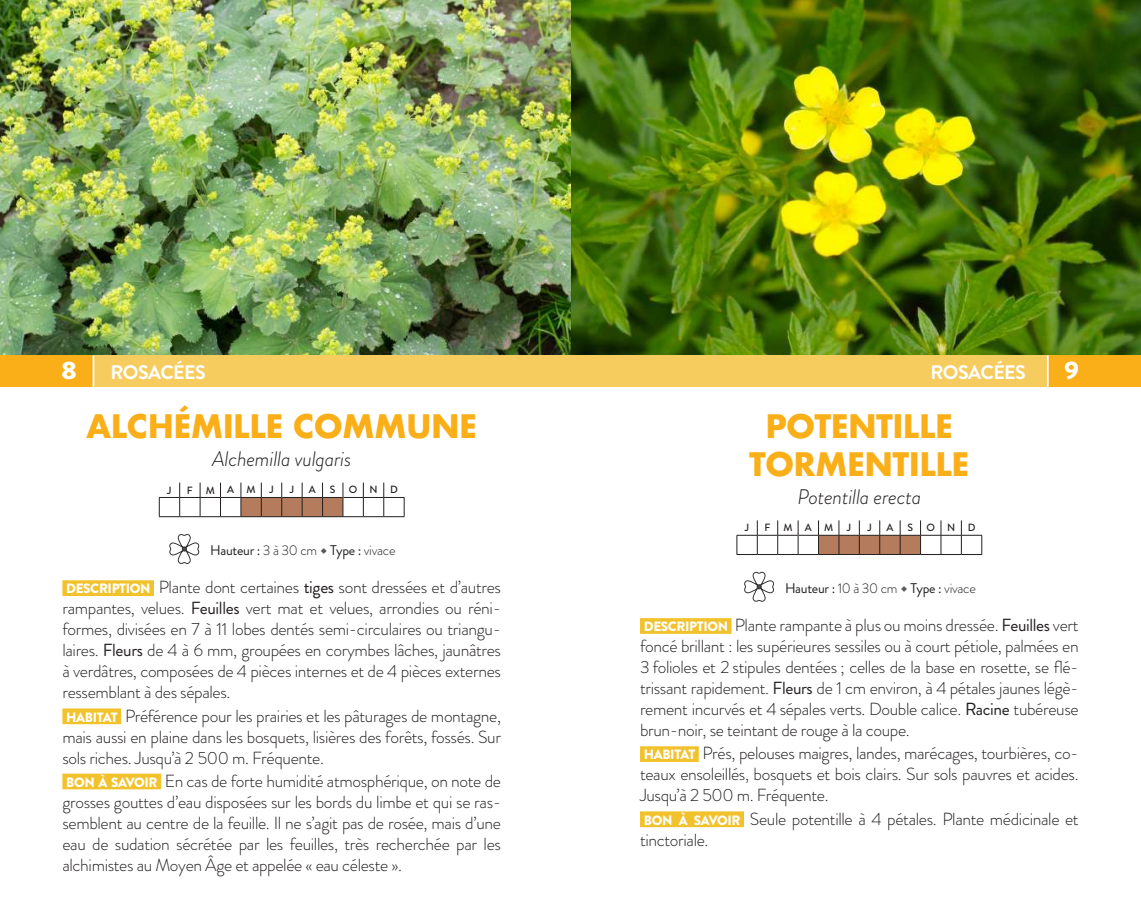
<style>
.page{position:relative;width:1141px;height:918px;background:#fff}
.page>*{position:absolute;margin:0;border:0;box-sizing:border-box;transform-origin:0 0}
.t1{font:700 31.5px/37.8px "Futura";letter-spacing:-.02em;color:#faaf18;text-align:center}
.t2{font:900 25.2px "Brandon Grotesque";color:#fff;scale:1.11 1}
.t3{font:italic 300 21px "Brandon Grotesque";letter-spacing:-.01em;color:#231f20}
.t4{font:700 19.6px "Brandon Grotesque";letter-spacing:-.03em;color:#fff}
.t5{font:300 17.5px/21px "Brandon Grotesque";letter-spacing:-.02em;color:#231f20;text-align:justify}
.t6{font:14px "Brandon Grotesque";letter-spacing:-.02em;color:#231f20}
.t7{font:500 10.5px "Brandon Grotesque";letter-spacing:1.18em;color:#231f20}
.s1{font-weight:300}
.s2{font-weight:900;font-size:13.47px;color:#fff}
.s3{font-weight:400}
</style>
<div class="page">
<div style="left:62px;top:580px;width:92px;height:16px;background:#f2c22d"></div>
<div style="left:62px;top:708px;width:59px;height:16px;background:#f2c22d"></div>
<div style="left:62px;top:773px;width:99px;height:16px;background:#f2c22d"></div>
<svg style="left:159px;top:482px;width:246px;height:35px"></svg>
<svg style="left:169px;top:534px;width:30px;height:30px"></svg>
<img style="left:570px;top:0;width:571px;height:355px">
<div style="left:640px;top:618px;width:92px;height:16px;background:#f2c22d"></div>
<div style="left:640px;top:746px;width:59px;height:16px;background:#f2c22d"></div>
<div style="left:640px;top:811px;width:104px;height:16px;background:#f2c22d"></div>
<svg style="left:737px;top:520px;width:245px;height:35px"></svg>
<svg style="left:744px;top:572px;width:30px;height:29px"></svg>
<img style="left:0;top:0;width:570px;height:355px">
<div style="left:0;top:355px;width:570px;height:32px;background:#f6cc5f"></div>
<div style="left:0;top:355px;width:93px;height:32px;background:#faaf18"></div>
<hr style="left:93px;top:355px;width:1px;height:32px;background:#fff">
<div style="left:570px;top:355px;width:571px;height:32px;background:#f6cc5f"></div>
<div style="left:1048px;top:355px;width:93px;height:32px;background:#faaf18"></div>
<hr style="left:1047px;top:355px;width:2px;height:32px;background:#fff">
<h2 class="t2" style="left:61px;top:352px;width:16px">8</h2>
<p class="t4" style="left:110px;top:359px;width:97px">ROSACÉES</p>
<p class="t4" style="left:930px;top:359px;width:97px">ROSACÉES</p>
<h2 class="t2" style="left:1064px;top:352px;width:15px">9</h2>
<h1 class="t1" style="left:86px;top:407px;width:392px">ALCHÉMILLE COMMUNE</h1>
<p class="t3" style="left:212px;top:445px;width:141px">Alchemilla vulgaris</p>
<p class="t7" style="left:167px;top:483px;width:6px">J</p>
<p class="t7" style="left:187px;top:482px;width:70px">FMAM</p>
<p class="t7" style="left:269px;top:482px;width:6px">J</p>
<p class="t7" style="left:290px;top:482px;width:6px">J</p>
<p class="t7" style="left:309px;top:482px;width:8px">A</p>
<p class="t7" style="left:330px;top:482px;width:7px">S</p>
<p class="t7" style="left:349px;top:482px;width:50px">OND</p>
<p class="t6" style="left:210px;top:541px;width:187px">Hauteur : <span class="s1">3 à 30 cm</span> Type : <span class="s1">vivace</span></p>
<p class="t5" style="left:62px;top:577px;width:440px"><span class="s2">DESCRIPTION</span> Plante dont certaines <span class="s3">tiges</span> sont dressées et d’autres rampantes, velues. <span class="s3">Feuilles</span> vert mat et velues, arrondies ou réni&shy;formes, divisées en 7 à 11 lobes dentés semi-circulaires ou triangu&shy;laires. <span class="s3">Fleurs</span> de 4 à 6 mm, groupées en corymbes lâches, jaunâtres à verdâtres, composées de 4 pièces internes et de 4 pièces externes ressemblant à des sépales.</p>
<p class="t5" style="left:62px;top:705px;width:440px"><span class="s2">HABITAT</span> Préférence pour les prairies et les pâturages de montagne, mais aussi en plaine dans les bosquets, lisières des forêts, fossés. Sur sols riches. Jusqu’à 2 500 m. Fréquente.</p>
<p class="t5" style="left:62px;top:770px;width:440px"><span class="s2">BON À SAVOIR</span> En cas de forte humidité atmosphérique, on note de grosses gouttes d’eau disposées sur les bords du limbe et qui se ras&shy;semblent au centre de la feuille. Il ne s’agit pas de rosée, mais d’une eau de sudation sécrétée par les feuilles, très recherchée par les alchimistes au Moyen Âge et appelée « eau céleste ».</p>
<h1 class="t1" style="left:749px;top:407px;width:222px">POTENTILLE<br>TORMENTILLE</h1>
<p class="t3" style="left:797px;top:483px;width:125px">Potentilla erecta</p>
<p class="t7" style="left:745px;top:520px;width:6px">J</p>
<p class="t7" style="left:765px;top:520px;width:70px">FMAM</p>
<p class="t7" style="left:847px;top:520px;width:6px">J</p>
<p class="t7" style="left:867px;top:520px;width:6px">J</p>
<p class="t7" style="left:886px;top:520px;width:8px">A</p>
<p class="t7" style="left:908px;top:520px;width:7px">S</p>
<p class="t7" style="left:926px;top:520px;width:50px">OND</p>
<p class="t6" style="left:785px;top:579px;width:192px">Hauteur : <span class="s1">10 à 30 cm</span> Type : <span class="s1">vivace</span></p>
<p class="t5" style="left:640px;top:615px;width:440px"><span class="s2">DESCRIPTION</span> Plante rampante à plus ou moins dressée. <span class="s3">Feuilles</span> vert foncé brillant : les supérieures sessiles ou à court pétiole, palmées en 3 folioles et 2 stipules dentées ; celles de la base en rosette, se flé&shy;trissant rapidement. <span class="s3">Fleurs</span> de 1 cm environ, à 4 pétales jaunes légè&shy;rement incurvés et 4 sépales verts. Double calice. <span class="s3">Racine</span> tubéreuse brun-noir, se teintant de rouge à la coupe.</p>
<p class="t5" style="left:640px;top:743px;width:440px"><span class="s2">HABITAT</span> Prés, pelouses maigres, landes, marécages, tourbières, co&shy;teaux ensoleillés, bosquets et bois clairs. Sur sols pauvres et acides.<br>Jusqu’à 2 500 m. Fréquente.</p>
<p class="t5" style="left:640px;top:808px;width:440px"><span class="s2">BON À SAVOIR</span> Seule potentille à 4 pétales. Plante médicinale et tinctoriale.</p>
</div>
